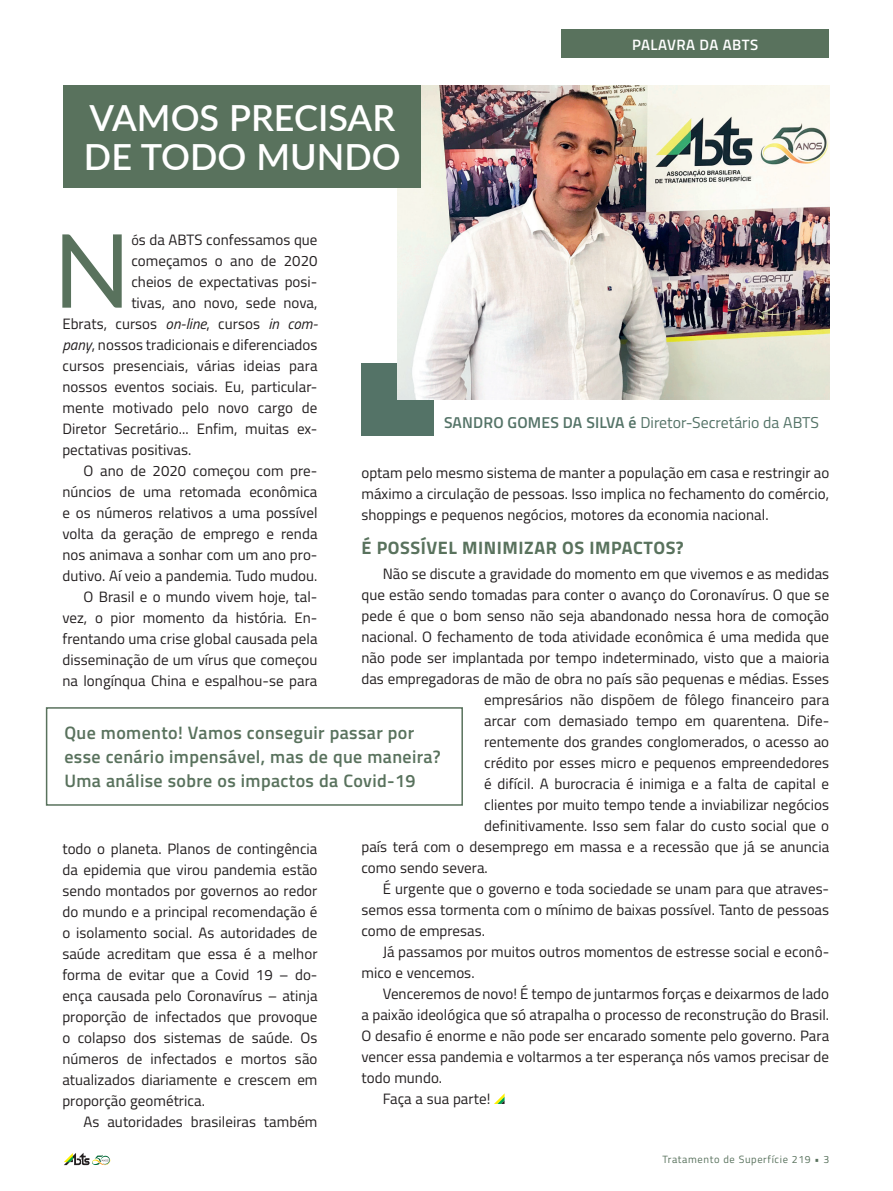
<style>
.page{position:relative;width:893px;height:1191px;background:#fff}
.page>*{position:absolute;margin:0;border:0;box-sizing:border-box;transform-origin:0 0}
.t1{font:102.15px "Lato";color:#59725d}
.t2{font:600 36px/39px "Lato";color:#fff}
.t3{font:600 18px/24px "Titillium";letter-spacing:.02em;color:#59725d}
.t4{font:700 18px "Titillium";letter-spacing:.03em;color:#59725d}
.t5{font:15.75px "Titillium";color:#547367}
.t6{font:15px/21px "Titillium";letter-spacing:.005em;color:#231f20;text-align:justify}
.t7{font:600 15px "Titillium";letter-spacing:.025em;color:#fff}
.t8{font:10.5px "Titillium";letter-spacing:.06em;color:#59725d}
.s1{font-size:14.25px}
.s2{font-style:italic}
.s3{font-weight:600}
</style>
<div class="page">
<div style="left:561px;top:30px;width:268px;height:28px;background:#59725d"></div>
<div style="left:361px;top:363px;width:73px;height:72px;background:#547367"></div>
<svg style="left:64px;top:1153px;width:46px;height:12px"></svg>
<img style="left:398px;top:85px;width:431px;height:314px">
<div style="left:64px;top:85px;width:357px;height:102px;background:#59725d"></div>
<div style="left:46px;top:707px;width:417px;height:98px;border:2px solid #59725d"></div>
<svg style="left:494px;top:1093px;width:11px;height:11px"></svg>
<h2 class="t2" style="left:84px;top:97px;width:318px">VAMOS PRECISAR<br>DE TODO MUNDO</h2>
<p class="t7" style="left:632px;top:33px;width:128px">PALAVRA DA ABTS</p>
<h1 class="t1" style="left:53px;top:197px;width:79px">N</h1>
<p class="t6" style="left:131px;top:228px;width:188px"><span class="s1">ó</span>s da ABTS confessamos que</p>
<p class="t6" style="left:131px;top:249px;width:188px">começamos o ano de 2020</p>
<p class="t6" style="left:131px;top:270px;width:188px">cheios de expectativas posi-</p>
<p class="t6" style="left:131px;top:291px;width:188px">tivas, ano novo, sede nova,</p>
<p class="t6" style="left:62px;top:312px;width:257px">Ebrats, cursos <span class="s2">on-line</span>, cursos <span class="s2">in com-</span></p>
<p class="t6" style="left:62px;top:333px;width:257px"><span class="s2">pany</span>, nossos tradicionais e diferenciados</p>
<p class="t6" style="left:62px;top:354px;width:257px">cursos presenciais, várias ideias para</p>
<p class="t6" style="left:62px;top:375px;width:257px">nossos eventos sociais. Eu, particular-</p>
<p class="t6" style="left:62px;top:396px;width:257px">mente motivado pelo novo cargo de</p>
<p class="t6" style="left:62px;top:417px;width:257px">Diretor Secretário... Enfim, muitas ex-</p>
<p class="t6" style="left:62px;top:438px;width:130px">pectativas positivas.</p>
<p class="t6" style="left:84px;top:459px;width:235px">O ano de 2020 começou com pre-</p>
<p class="t6" style="left:62px;top:480px;width:257px">núncios de uma retomada econômica</p>
<p class="t6" style="left:62px;top:501px;width:257px">e os números relativos a uma possível</p>
<p class="t6" style="left:62px;top:522px;width:257px">volta da geração de emprego e renda</p>
<p class="t6" style="left:62px;top:543px;width:257px">nos animava a sonhar com um ano pro-</p>
<p class="t6" style="left:62px;top:564px;width:257px">dutivo. Aí veio a pandemia. Tudo mudou.</p>
<p class="t6" style="left:84px;top:585px;width:235px">O Brasil e o mundo vivem hoje, tal-</p>
<p class="t6" style="left:62px;top:606px;width:257px">vez, o pior momento da história. En-</p>
<p class="t6" style="left:62px;top:627px;width:257px">frentando uma crise global causada pela</p>
<p class="t6" style="left:62px;top:648px;width:257px">disseminação de um vírus que começou</p>
<p class="t6" style="left:62px;top:669px;width:257px">na longínqua China e espalhou-se para</p>
<p class="t5" style="left:444px;top:411px;width:376px"><span class="s3">SANDRO GOMES DA SILVA é</span> Diretor-Secretário da ABTS</p>
<p class="t6" style="left:361px;top:461px;width:469px">optam pelo mesmo sistema de manter a população em casa e restringir ao máximo a circulação de pessoas. Isso implica no fechamento do comércio, shoppings e pequenos negócios, motores da economia nacional.</p>
<p class="t4" style="left:362px;top:533px;width:324px">É POSSÍVEL MINIMIZAR OS IMPACTOS?</p>
<p class="t6" style="left:383px;top:562px;width:448px">Não se discute a gravidade do momento em que vivemos e as medidas</p>
<p class="t6" style="left:361px;top:583px;width:469px">que estão sendo tomadas para conter o avanço do Coronavírus. O que se</p>
<p class="t6" style="left:361px;top:604px;width:469px">pede é que o bom senso não seja abandonado nessa hora de comoção</p>
<p class="t6" style="left:361px;top:625px;width:469px">nacional. O fechamento de toda atividade econômica é uma medida que</p>
<p class="t6" style="left:361px;top:646px;width:469px">não pode ser implantada por tempo indeterminado, visto que a maioria</p>
<p class="t6" style="left:361px;top:667px;width:469px">das empregadoras de mão de obra no país são pequenas e médias. Esses</p>
<p class="t6" style="left:484px;top:688px;width:346px">empresários não dispõem de fôlego financeiro para</p>
<p class="t6" style="left:484px;top:709px;width:347px">arcar com demasiado tempo em quarentena. Dife-</p>
<p class="t6" style="left:484px;top:730px;width:346px">rentemente dos grandes conglomerados, o acesso ao</p>
<p class="t6" style="left:484px;top:751px;width:346px">crédito por esses micro e pequenos empreendedores</p>
<p class="t6" style="left:484px;top:772px;width:346px">é difícil. A burocracia é inimiga e a falta de capital e</p>
<p class="t6" style="left:484px;top:793px;width:346px">clientes por muito tempo tende a inviabilizar negócios</p>
<p class="t6" style="left:484px;top:814px;width:346px">definitivamente. Isso sem falar do custo social que o</p>
<p class="t6" style="left:361px;top:835px;width:469px">país terá com o desemprego em massa e a recessão que já se anuncia</p>
<p class="t6" style="left:361px;top:856px;width:128px">como sendo severa.</p>
<p class="t6" style="left:383px;top:877px;width:448px">É urgente que o governo e toda sociedade se unam para que atraves-</p>
<p class="t6" style="left:361px;top:898px;width:469px">semos essa tormenta com o mínimo de baixas possível. Tanto de pessoas</p>
<p class="t6" style="left:361px;top:919px;width:125px">como de empresas.</p>
<p class="t6" style="left:383px;top:940px;width:448px">Já passamos por muitos outros momentos de estresse social e econô-</p>
<p class="t6" style="left:361px;top:961px;width:115px">mico e vencemos.</p>
<p class="t6" style="left:383px;top:982px;width:448px">Venceremos de novo! É tempo de juntarmos forças e deixarmos de lado</p>
<p class="t6" style="left:361px;top:1003px;width:469px">a paixão ideológica que só atrapalha o processo de reconstrução do Brasil.</p>
<p class="t6" style="left:361px;top:1024px;width:469px">O desafio é enorme e não pode ser encarado somente pelo governo. Para</p>
<p class="t6" style="left:361px;top:1045px;width:469px">vencer essa pandemia e voltarmos a ter esperança nós vamos precisar de</p>
<p class="t6" style="left:361px;top:1066px;width:82px">todo mundo.</p>
<p class="t6" style="left:383px;top:1087px;width:109px">Faça a sua parte!</p>
<p class="t3" style="left:64px;top:720px;width:378px">Que momento! Vamos conseguir passar por esse cenário impensável, mas de que maneira?<br>Uma análise sobre os impactos da Covid-19</p>
<p class="t6" style="left:62px;top:837px;width:257px">todo o planeta. Planos de contingência da epidemia que virou pandemia estão sendo montados por governos ao redor do mundo e a principal recomendação é o isolamento social. As autoridades de saúde acreditam que essa é a melhor forma de evitar que a Covid 19 – do&shy;ença causada pelo Coronavírus – atinja proporção de infectados que provoque o colapso dos sistemas de saúde. Os números de infectados e mortos são atualizados diariamente e crescem em proporção geométrica.</p>
<p class="t6" style="left:84px;top:1110px;width:235px">As autoridades brasileiras também</p>
<p class="t8" style="left:662px;top:1151px;width:168px">Tratamento de Superfície 219 • 3</p>
</div>
